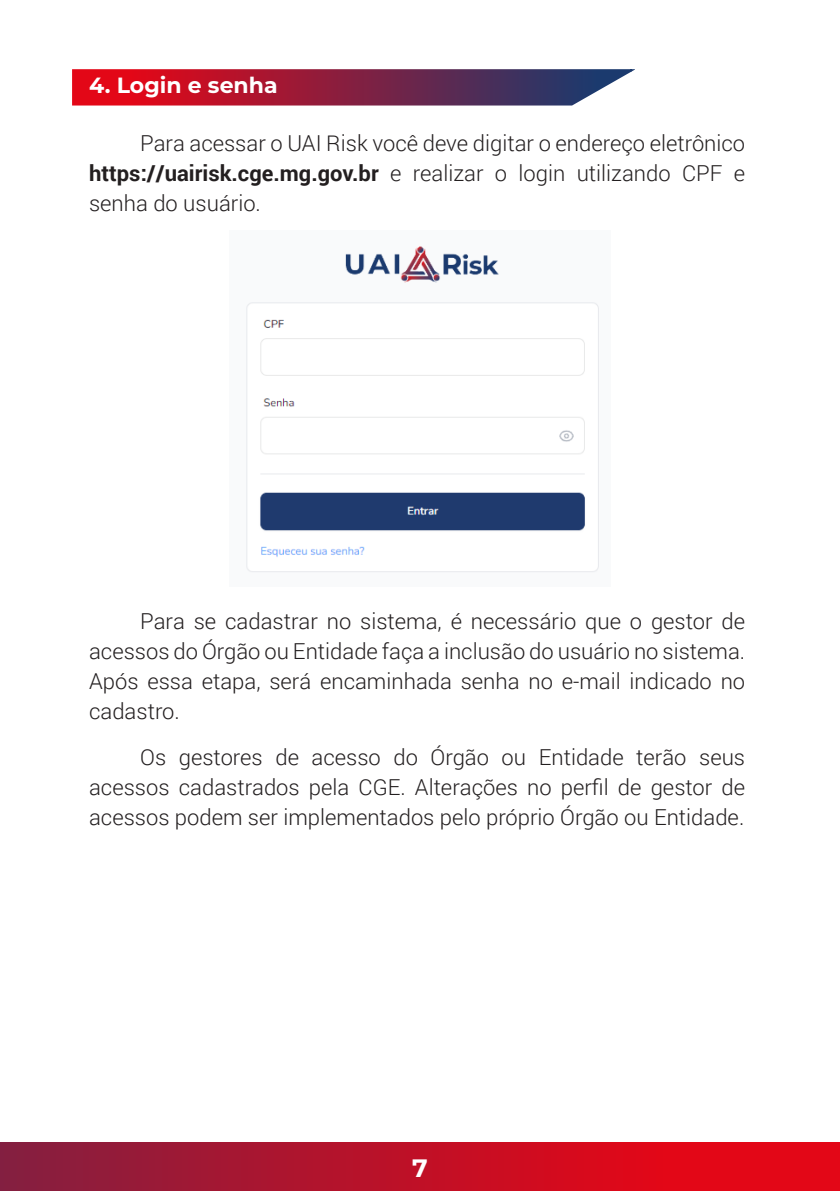
<style>
.page{position:relative;width:840px;height:1191px;background:#fff}
.page>*{position:absolute;margin:0;border:0;box-sizing:border-box;transform-origin:0 0}
.t1{font:700 25.2px "Montserrat";color:#fff}
.texto{font:300 22px/30px "Roboto";color:#231f20;text-align:justify}
.t2{font:700 22px "Montserrat";color:#fff}
.s1{font-weight:700}
</style>
<div class="page">
<div style="left:0;top:1142px;width:839px;height:49px;background:linear-gradient(to right,#871e3f,#f30310)"></div>
<svg style="left:72px;top:69px;width:562px;height:37px;background:#912d4b"></svg>
<img style="left:246px;top:246px;width:353px;height:326px">
<p class="t2" style="left:89px;top:70px;width:190px">4. Login e senha</p>
<p class="texto" style="left:89px;top:128px;width:657px;text-indent:51px">Para acessar o UAI Risk você deve digitar o endereço eletrônico <span class="s1">https://uairisk.cge.mg.gov.br</span> e realizar o login utilizando CPF e senha do usuário.</p>
<p class="texto" style="left:89px;top:605px;width:657px;text-indent:51px">Para se cadastrar no sistema, é necessário que o gestor de acessos do Órgão ou Entidade faça a inclusão do usuário no sistema.<br>Após essa etapa, será encaminhada senha no e-mail indicado no cadastro.</p>
<p class="texto" style="left:89px;top:741px;width:657px;text-indent:51px">Os gestores de acesso do Órgão ou Entidade terão seus acessos cadastrados pela CGE. Alterações no perfil de gestor de acessos podem ser implementados pelo próprio Órgão ou Entidade.</p>
<p class="t1" style="left:412px;top:1149px;width:17px">7</p>
</div>
